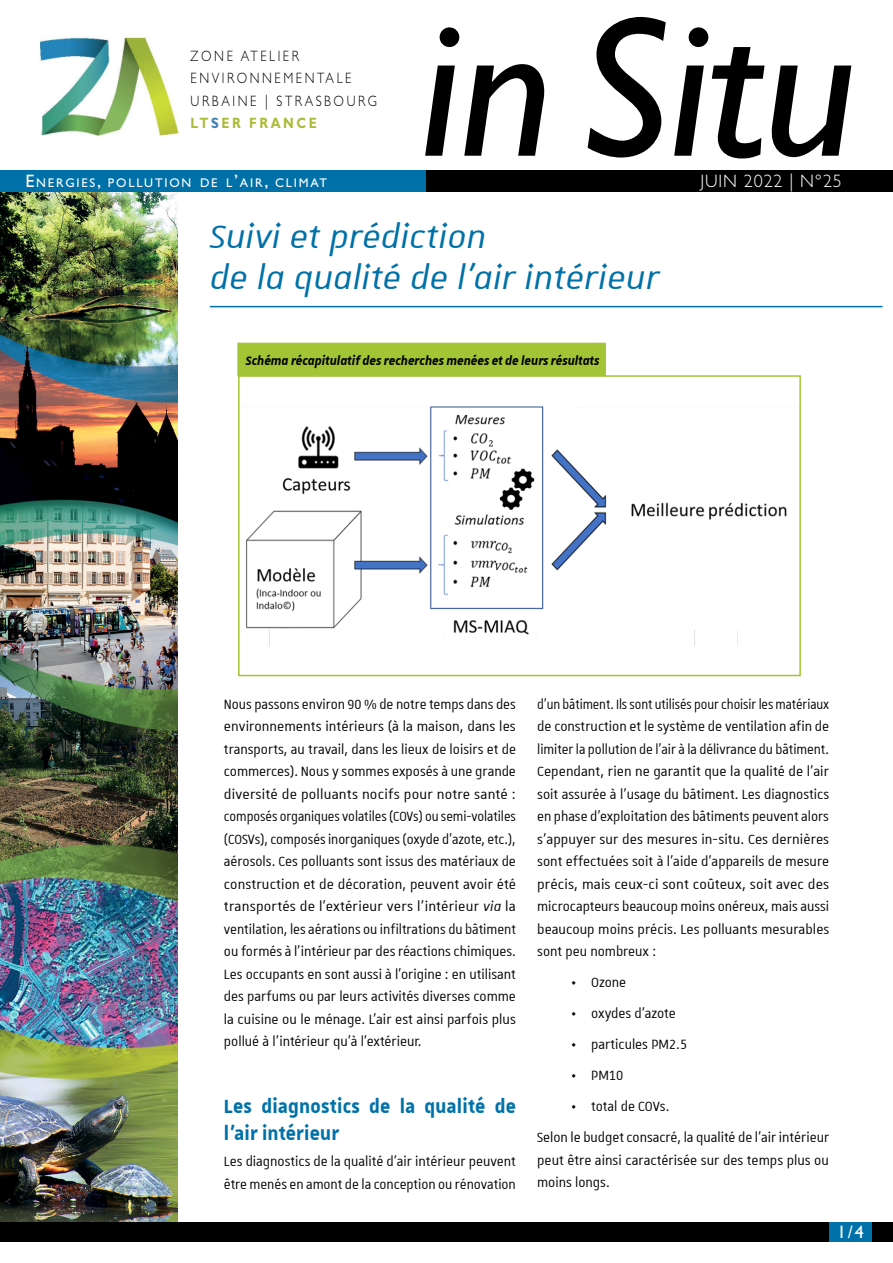
<style>
.page{position:relative;width:893px;height:1263px;background:#fff}
.page>*{position:absolute;margin:0;border:0;box-sizing:border-box;transform-origin:0 0}
.t1{font:italic 200.85px "Gill Sans Std";color:#000}
.t2{font:italic 43.5px/40.5px "Unistra C";color:#0071a8}
.t3{font:700 25.5px/27px "Unistra A";letter-spacing:.01em;color:#0071a8;scale:.9 1}
.t4{font:18px/22.5px "Unistra A";color:#000;text-align:justify;scale:.89 1}
.t5{font:18px/22.5px "Unistra A";color:#000;text-align:justify;scale:.83 1}
.t6{font:18px/22.5px "Unistra A";color:#000;scale:.9 1}
.t7{font:18px/22.5px "Unistra A";color:#000;scale:.91 1}
.t8{font:300 18px "Gill Sans Std";letter-spacing:.05em;color:#fff}
.t9{font:18px "Gill Sans Std";color:#fff}
.t10{font:italic 700 16.5px "Unistra A";color:#000;scale:.9 1}
.t11{font:300 15px/22.5px "Gill Sans Std";letter-spacing:.2em;color:#000;scale:.85 1}
.t12{font:12.6px "Gill Sans Std";letter-spacing:.145em;color:#fff}
.s1{font-style:inherit}
.s2{font-weight:700;color:#acbb3a}
.s3{font-weight:700;color:#4181b3}
.s4{font-size:18px}
.s5{font-style:italic}
.s6{font-size:16.5px}
</style>
<div class="page">
<img style="left:0;top:192px;width:178px;height:1030px">
<img style="left:39px;top:37px;width:140px;height:100px">
<div style="left:0;top:170px;width:893px;height:21px;background:#000"></div>
<div style="left:0;top:170px;width:425px;height:21px;background:#0071a8"></div>
<hr style="left:210px;top:306px;width:672px;height:1px;background:#0071a8">
<div style="left:0;top:1222px;width:893px;height:20px;background:#000"></div>
<div style="left:829px;top:1222px;width:43px;height:20px;background:#0071a8"></div>
<img style="left:246px;top:406px;width:541px;height:239px">
<div style="left:238px;top:375px;width:563px;height:301px;border:2px solid #a2c535"></div>
<div style="left:238px;top:343px;width:367px;height:32px;background:#a2c535"></div>
<div style="left:237px;top:343px;width:369px;height:33px;border:2px solid #a2c53a"></div>
<h1 class="t1" style="left:421px;top:-27px;width:439px">in Situ</h1>
<p class="t8" style="left:700px;top:171px;width:143px">JUIN 2022 | N°25</p>
<h2 class="t2" style="left:210px;top:215px;width:451px">Suivi et prédiction<br>de la qualité de l’air intérieur</h2>
<p class="t11" style="left:191px;top:45px;width:221px">ZONE ATELIER<br>ENVIRONNEMENTALE<br>URBAINE <span class="s1">| STRASBOURG<br></span><span class="s2">LT</span><span class="s3">S</span><span class="s2">ER FRANCE</span></p>
<p class="t12" style="left:26px;top:175px;width:303px"><span class="s4">E</span>NERGIES<span class="s4">,</span> POLLUTION DE L<span class="s4">’</span>AIR<span class="s4">,</span> CLIMAT</p>
<p class="t10" style="left:246px;top:352px;width:395px">Schéma récapitulatif des recherches menées et de leurs résultats</p>
<p class="t4" style="left:224px;top:692px;width:330px">Nous passons environ 90 % de notre temps dans des environnements intérieurs (à la maison, dans les transports, au travail, dans les lieux de loisirs et de commerces). Nous y sommes exposés à une grande diversité de polluants nocifs pour notre santé : composés organiques volatiles (COVs) ou semi-volatiles (COSVs), composés inorganiques (oxyde d’azote, etc.), aérosols. Ces polluants sont issus des matériaux de construction et de décoration, peuvent avoir été transportés de l’extérieur vers l’intérieur <span class="s5">via</span> la ventilation, les aérations ou infiltrations du bâtiment ou formés à l’intérieur par des réactions chimiques.<br>Les occupants en sont aussi à l’origine : en utilisant des parfums ou par leurs activités diverses comme la cuisine ou le ménage. L’air est ainsi parfois plus pollué à l’intérieur qu’à l’extérieur.</p>
<h3 class="t3" style="left:224px;top:1091px;width:326px">Les diagnostics de la qualité de l’air intérieur</h3>
<p class="t6" style="left:224px;top:1150px;width:326px">Les diagnostics de la qualité d’air intérieur peuvent être menés en amont de la conception ou rénovation</p>
<p class="t5" style="left:537px;top:692px;width:354px">d’un bâtiment. Ils sont utilisés pour choisir les matériaux de construction et le système de ventilation afin de limiter la pollution de l’air à la délivrance du bâtiment.<br>Cependant, rien ne garantit que la qualité de l’air soit assurée à l’usage du bâtiment. Les diagnostics en phase d’exploitation des bâtiments peuvent alors s’appuyer sur des mesures in-situ. Ces dernières sont effectuées soit à l’aide d’appareils de mesure précis, mais ceux-ci sont coûteux, soit avec des microcapteurs beaucoup moins onéreux, mais aussi beaucoup moins précis. Les polluants mesurables sont peu nombreux :</p>
<p class="t6" style="left:571px;top:970px;width:63px"><span class="s6">•</span> Ozone</p>
<p class="t6" style="left:571px;top:1001px;width:118px"><span class="s6">•</span> oxydes d’azote</p>
<p class="t6" style="left:571px;top:1032px;width:130px"><span class="s6">•</span> particules PM2.5</p>
<p class="t6" style="left:571px;top:1063px;width:59px"><span class="s6">•</span> PM10</p>
<p class="t6" style="left:537px;top:1090px;width:326px;line-height:31px;text-indent:34px"><span class="s6">•</span> total de COVs.<br>Selon le budget consacré, la qualité de l’air intérieur</p>
<p class="t7" style="left:537px;top:1148px;width:322px">peut être ainsi caractérisée sur des temps plus ou moins longs.</p>
<p class="t9" style="left:837px;top:1221px;width:28px">1/4</p>
</div>
